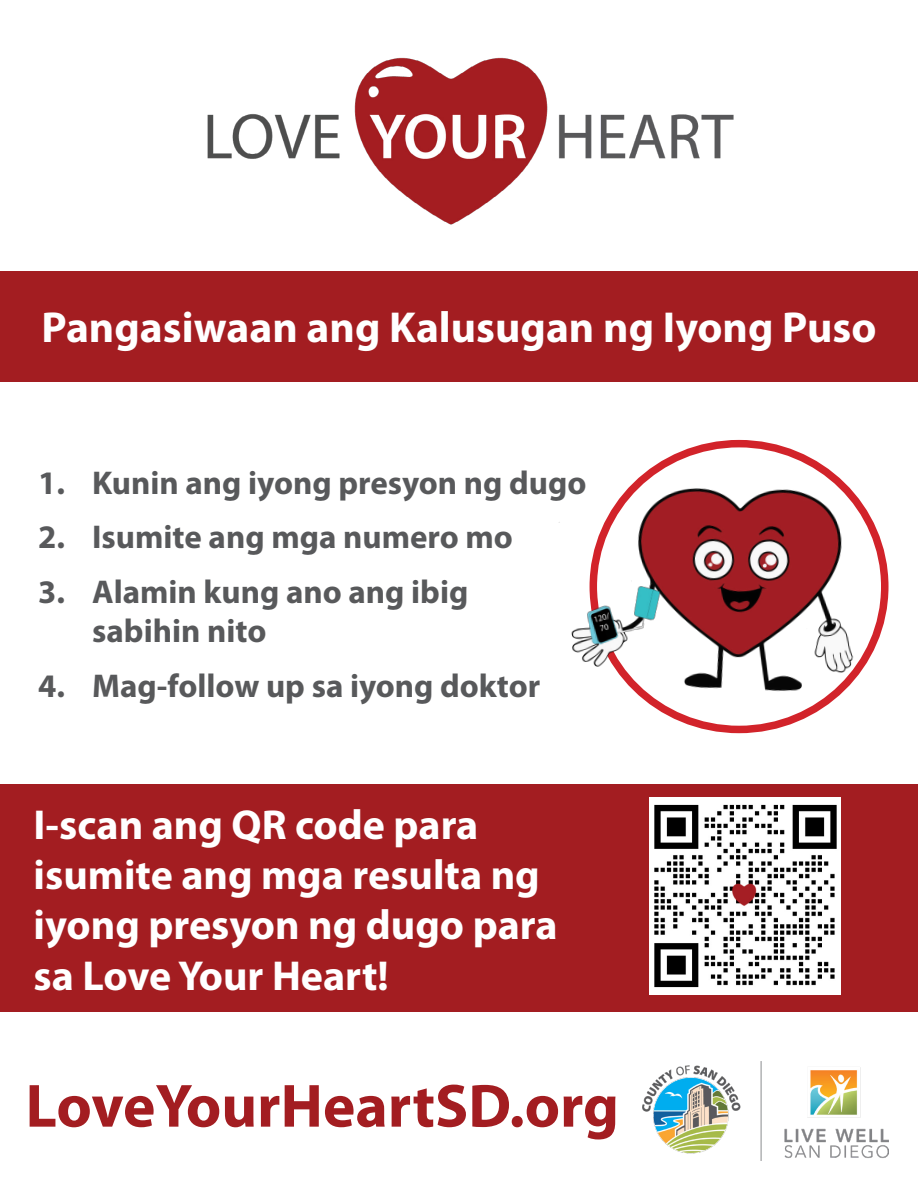
<style>
.page{position:relative;width:918px;height:1188px;background:#fff}
.page>*{position:absolute;margin:0;border:0;box-sizing:border-box;transform-origin:0 0}
.t1{font:700 61.5px "Myriad Pro";color:#a31d21}
.t2{font:700 43.5px "Myriad Pro";color:#fff}
.t3{font:700 42px/50.4px "Myriad Pro";color:#fff}
.t4{font:700 33px/39.6px "Myriad Pro";color:#58595b}
</style>
<div class="page">
<img style="left:207px;top:57px;width:527px;height:168px">
<div style="left:0;top:784px;width:918px;height:228px;background:#a31d21"></div>
<img style="left:643px;top:1062px;width:246px;height:98px">
<div style="left:0;top:271px;width:918px;height:111px;background:#a31d21"></div>
<img style="left:650px;top:808px;width:191px;height:187px">
<img style="left:559px;top:439px;width:330px;height:369px">
<p class="t2" style="left:42px;top:303px;width:836px">Pangasiwaan ang Kalusugan ng Iyong Puso</p>
<p class="t4" style="left:38px;top:463px;width:550px">1. Kunin ang iyong presyon ng dugo</p>
<p class="t4" style="left:38px;top:518px;width:476px">2. Isumite ang mga numero mo</p>
<p class="t4" style="left:92px;top:572px;width:378px;text-indent:-54px">3. Alamin kung ano ang ibig sabihin nito</p>
<p class="t4" style="left:38px;top:667px;width:504px">4. Mag-follow up sa iyong doktor</p>
<p class="t3" style="left:34px;top:800px;width:525px">I-scan ang QR code para isumite ang mga resulta ng iyong presyon ng dugo para sa Love Your Heart!</p>
<p class="t1" style="left:26px;top:1071px;width:595px">LoveYourHeartSD.org</p>
</div>
